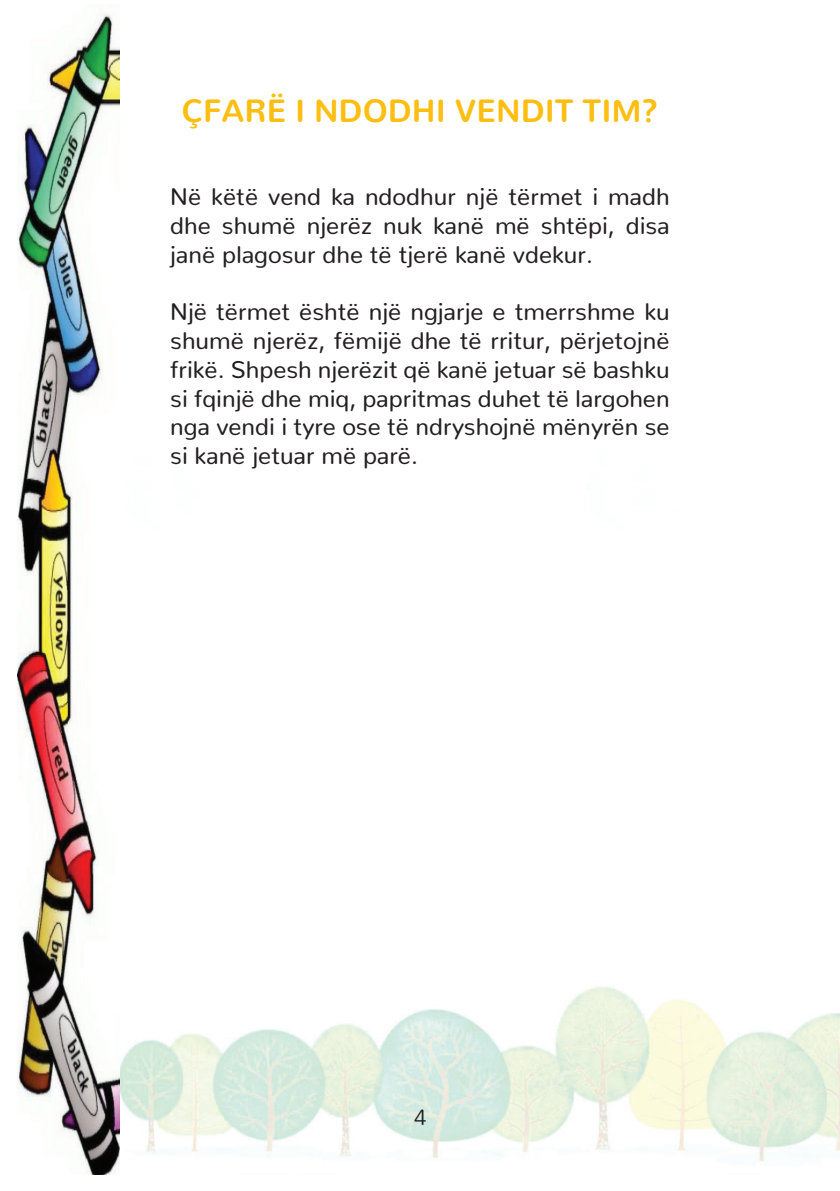
<style>
.page{position:relative;width:840px;height:1191px;background:#fff}
.page>*{position:absolute;margin:0;border:0;box-sizing:border-box;transform-origin:0 0}
.t1{font:700 32px "Nunito";color:#fdbe12}
.t2{font:24px/28.8px "Nunito";color:#231f20;text-align:justify}
.t3{font:300 22px "Nunito";color:#231f20}
</style>
<div class="page">
<img style="left:120px;top:987px;width:719px;height:179px">
<img style="left:17px;top:13px;width:103px;height:1161px">
<h1 class="t1" style="left:181px;top:82px;width:478px">ÇFARË I NDODHI VENDIT TIM?</h1>
<p class="t2" style="left:170px;top:179px;width:500px">Në këtë vend ka ndodhur një tërmet i madh dhe shumë njerëz nuk kanë më shtëpi, disa janë plagosur dhe të tjerë kanë vdekur.</p>
<p class="t2" style="left:170px;top:295px;width:500px">Një tërmet është një ngjarje e tmerrshme ku shumë njerëz, fëmijë dhe të rritur, përjetojnë frikë. Shpesh njerëzit që kanë jetuar së bashku si fqinjë dhe miq, papritmas duhet të largohen nga vendi i tyre ose të ndryshojnë mënyrën se si kanë jetuar më parë.</p>
<p class="t3" style="left:413px;top:1098px;width:14px">4</p>
</div>
